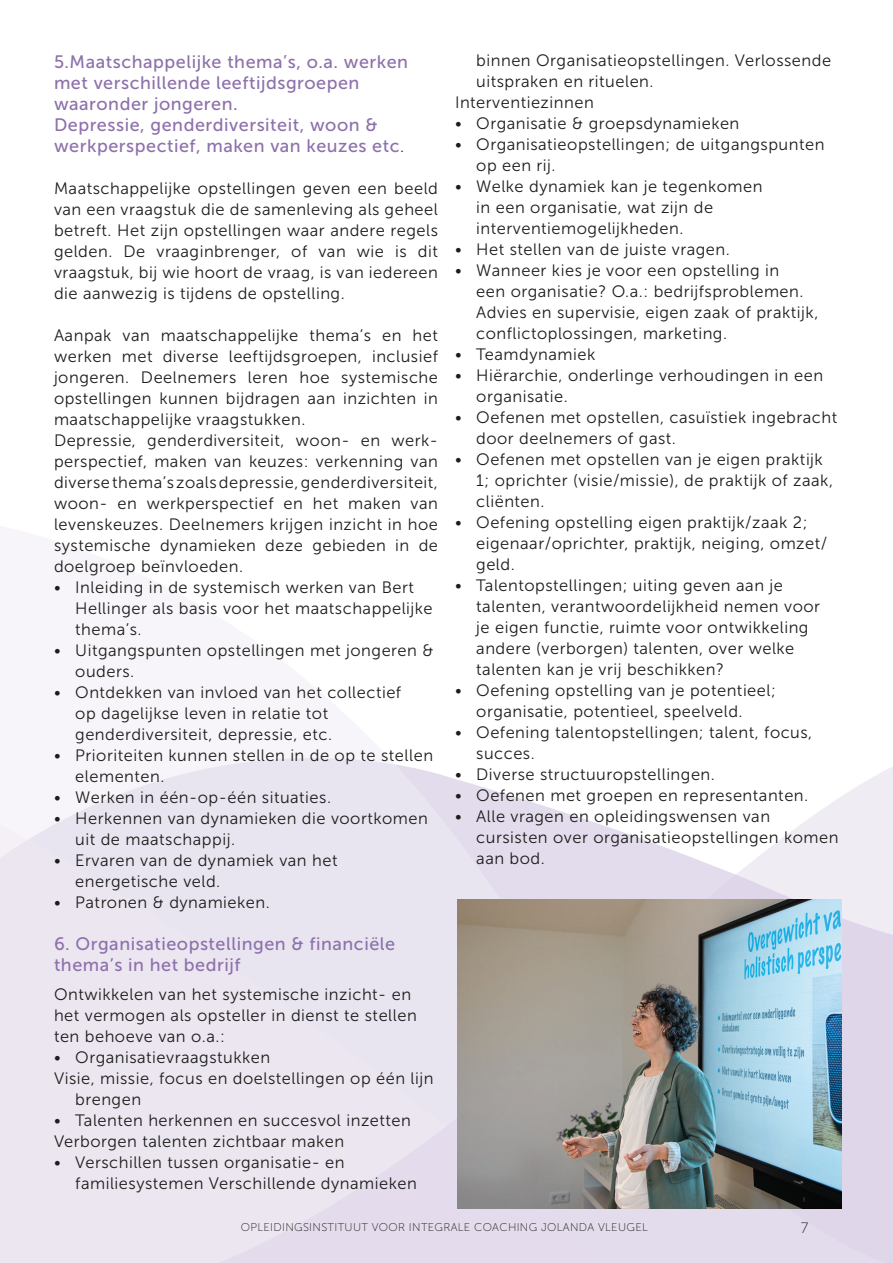
<style>
.page{position:relative;width:893px;height:1263px;background:#fff}
.page>*{position:absolute;margin:0;border:0;box-sizing:border-box;transform-origin:0 0}
.Textkörper{font:18px/21px "Museo Sans 500";letter-spacing:.03em;color:#8d71ac}
.Textkörper-2{font:16.5px/21px "Museo Sans 300";letter-spacing:.03em;color:#1d1d1b}
.t1{font:15px "Museo Sans 100";color:#1d1d1b}
.t2{font:11.25px "Museo Sans 100";letter-spacing:.03em;color:#1d1d1b}
.s1{font-family:"Museo Sans 300";font-size:16.5px;color:#1d1d1b}
</style>
<div class="page">
<svg style="left:0;top:775px;width:177px;height:488px;fill:#ebe6f0"></svg>
<svg style="left:177px;top:758px;width:716px;height:505px;fill:#e9e5f0"></svg>
<img style="left:457px;top:899px;width:384px;height:310px">
<p class="Textkörper" style="left:54px;top:51px;width:356px">5.Maatschappelijke thema’s, o.a. werken met verschillende leeftijdsgroepen waaronder jongeren.</p>
<p class="Textkörper" style="left:54px;top:114px;width:352px">Depressie, genderdiversiteit, woon &amp; werkperspectief, maken van keuzes etc<span class="s1">.</span></p>
<p class="Textkörper-2" style="left:54px;top:177px;width:385px;text-align:justify">Maatschappelijke opstellingen geven een beeld van een vraagstuk die de samenleving als geheel betreft. Het zijn opstellingen waar andere regels gelden. De vraaginbrenger, of van wie is dit vraagstuk, bij wie hoort de vraag, is van iedereen die aanwezig is tijdens de opstelling.</p>
<p class="Textkörper-2" style="left:54px;top:324px;width:385px;text-align:justify">Aanpak van maatschappelijke thema’s en het werken met diverse leeftijdsgroepen, inclusief jongeren. Deelnemers leren hoe systemische opstellingen kunnen bijdragen aan inzichten in maatschappelijke vraagstukken.</p>
<p class="Textkörper-2" style="left:54px;top:429px;width:385px;text-align:justify">Depressie, genderdiversiteit, woon- en werk&shy;perspectief, maken van keuzes: verkenning van diverse thema’s zoals depressie, genderdiversiteit, woon- en werkperspectief en het maken van levenskeuzes. Deelnemers krijgen inzicht in hoe systemische dynamieken deze gebieden in de doelgroep beïnvloeden.</p>
<p class="Textkörper-2" style="left:75px;top:576px;width:359px;text-indent:-21px">• Inleiding in de systemisch werken van Bert<br>Hellinger als basis voor het maatschappelijke thema’s.</p>
<p class="Textkörper-2" style="left:75px;top:639px;width:360px;text-indent:-21px">• Uitgangspunten opstellingen met jongeren &amp; ouders.</p>
<p class="Textkörper-2" style="left:75px;top:681px;width:327px;text-indent:-21px">• Ontdekken van invloed van het collectief op dagelijkse leven in relatie tot genderdiversiteit, depressie, etc.</p>
<p class="Textkörper-2" style="left:75px;top:744px;width:359px;text-indent:-21px">• Prioriteiten kunnen stellen in de op te stellen elementen.</p>
<p class="Textkörper-2" style="left:54px;top:786px;width:279px">• Werken in één-op-één situaties.</p>
<p class="Textkörper-2" style="left:75px;top:807px;width:354px;text-indent:-21px">• Herkennen van dynamieken die voortkomen uit de maatschappij.</p>
<p class="Textkörper-2" style="left:75px;top:849px;width:264px;text-indent:-21px">• Ervaren van de dynamiek van het energetische veld.</p>
<p class="Textkörper-2" style="left:54px;top:891px;width:217px">• Patronen &amp; dynamieken.</p>
<p class="Textkörper" style="left:54px;top:933px;width:343px">6. Organisatieopstellingen &amp; financiële thema’s in het bedrijf</p>
<p class="Textkörper-2" style="left:54px;top:984px;width:364px">Ontwikkelen van het systemische inzicht- en het vermogen als opsteller in dienst te stellen ten behoeve van o.a.:</p>
<p class="Textkörper-2" style="left:54px;top:1047px;width:218px">• Organisatievraagstukken</p>
<p class="Textkörper-2" style="left:75px;top:1068px;width:360px;text-indent:-21px">Visie, missie, focus en doelstellingen op één lijn brengen</p>
<p class="Textkörper-2" style="left:54px;top:1110px;width:358px">• Talenten herkennen en succesvol inzetten</p>
<p class="Textkörper-2" style="left:54px;top:1131px;width:292px">Verborgen talenten zichtbaar maken</p>
<p class="Textkörper-2" style="left:75px;top:1152px;width:343px;text-indent:-21px">• Verschillen tussen organisatie- en familiesystemen Verschillende dynamieken</p>
<p class="Textkörper-2" style="left:476px;top:50px;width:356px">binnen Organisatieopstellingen. Verlossende uitspraken en rituelen.</p>
<p class="Textkörper-2" style="left:455px;top:92px;width:140px">Interventiezinnen</p>
<p class="Textkörper-2" style="left:455px;top:113px;width:286px">• Organisatie &amp; groepsdynamieken</p>
<p class="Textkörper-2" style="left:476px;top:134px;width:350px;text-indent:-21px">• Organisatieopstellingen; de uitgangspunten op een rij.</p>
<p class="Textkörper-2" style="left:476px;top:176px;width:288px;text-indent:-21px">• Welke dynamiek kan je tegenkomen in een organisatie, wat zijn de interventiemogelijkheden.</p>
<p class="Textkörper-2" style="left:455px;top:239px;width:276px">• Het stellen van de juiste vragen.</p>
<p class="Textkörper-2" style="left:476px;top:260px;width:344px;text-indent:-21px">• Wanneer kies je voor een opstelling in<br>een organisatie? O.a.: bedrijfsproblemen.<br>Advies en supervisie, eigen zaak of praktijk, conflictoplossingen, marketing.</p>
<p class="Textkörper-2" style="left:455px;top:344px;width:142px">• Teamdynamiek</p>
<p class="Textkörper-2" style="left:476px;top:365px;width:348px;text-indent:-21px">• Hiërarchie, onderlinge verhoudingen in een organisatie.</p>
<p class="Textkörper-2" style="left:476px;top:407px;width:363px;text-indent:-21px">• Oefenen met opstellen, casuïstiek ingebracht door deelnemers of gast.</p>
<p class="Textkörper-2" style="left:476px;top:449px;width:358px;text-indent:-21px">• Oefenen met opstellen van je eigen praktijk<br>1; oprichter (visie/missie), de praktijk of zaak, cliënten.</p>
<p class="Textkörper-2" style="left:476px;top:512px;width:352px;text-indent:-21px">• Oefening opstelling eigen praktijk/zaak 2; eigenaar/oprichter, praktijk, neiging, omzet/ geld.</p>
<p class="Textkörper-2" style="left:476px;top:575px;width:345px;text-indent:-21px">• Talentopstellingen; uiting geven aan je talenten, verantwoordelijkheid nemen voor je eigen functie, ruimte voor ontwikkeling andere (verborgen) talenten, over welke talenten kan je vrij beschikken?</p>
<p class="Textkörper-2" style="left:476px;top:680px;width:301px;text-indent:-21px">• Oefening opstelling van je potentieel; organisatie, potentieel, speelveld.</p>
<p class="Textkörper-2" style="left:476px;top:722px;width:338px;text-indent:-21px">• Oefening talentopstellingen; talent, focus, succes.</p>
<p class="Textkörper-2" style="left:455px;top:764px;width:261px">• Diverse structuuropstellingen.</p>
<p class="Textkörper-2" style="left:455px;top:785px;width:355px">• Oefenen met groepen en representanten.</p>
<p class="Textkörper-2" style="left:476px;top:806px;width:364px;text-indent:-21px">• Alle vragen en opleidingswensen van cursisten over organisatieopstellingen komen aan bod.</p>
<p class="t2" style="left:241px;top:1221px;width:409px">OPLEIDINGSINSTITUUT VOOR INTEGRALE COACHING JOLANDA VLEUGEL</p>
<p class="t1" style="left:801px;top:1220px;width:9px">7</p>
</div>
